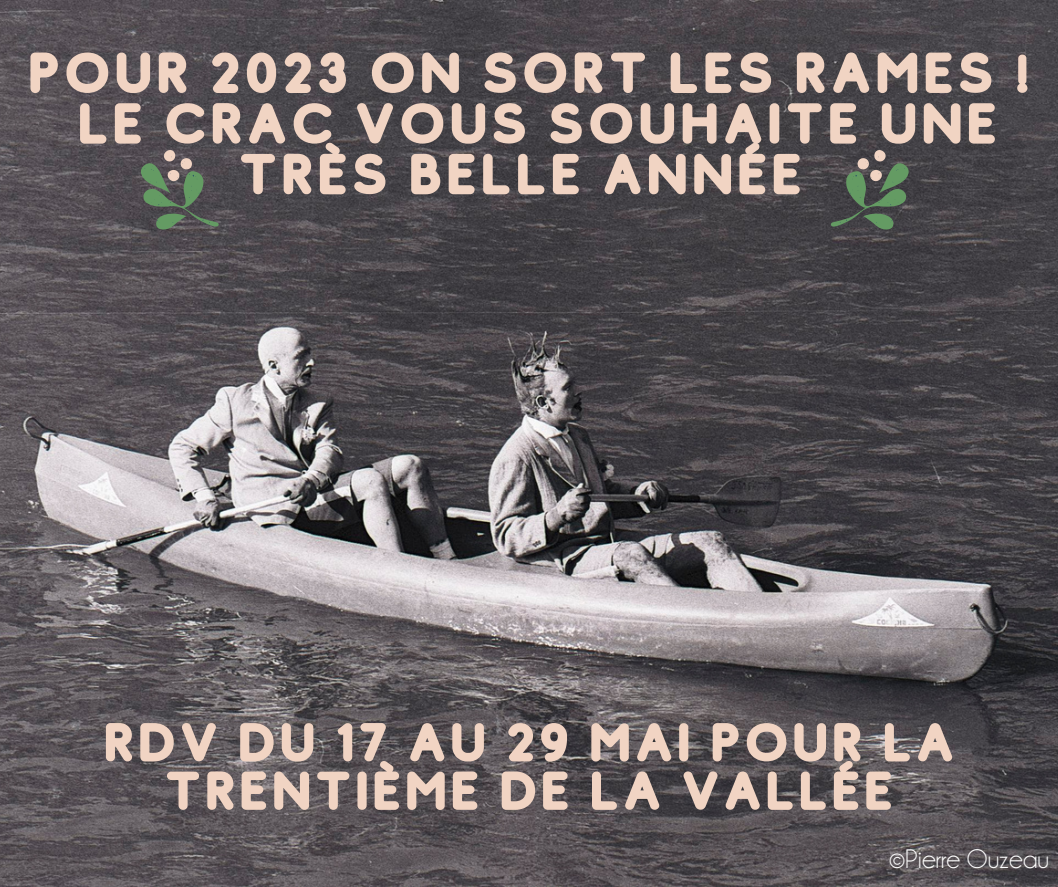
<style>
.page{position:relative;width:1058px;height:887px;background:#fff}
.page>*{position:absolute;margin:0;border:0;box-sizing:border-box;transform-origin:0 0}
.t1{font:57px/50.7px "Studly";color:#f1d4c3;text-align:center}
.t2{font:54px/48.3px "Studly";color:#f1d4c3;text-align:center}
.t3{font:27px "Champagne Limousines";color:#fff}
</style>
<div class="page">
<img style="left:0;top:0;width:1058px;height:886px">
<svg style="left:831px;top:150px;width:78px;height:80px;background:#556054"></svg>
<svg style="left:140px;top:150px;width:79px;height:80px;background:#5d675b"></svg>
<p class="t1" style="left:26px;top:48px;width:1007px">POUR 2023 ON SORT LES RAMES !<br>LE CRAC VOUS SOUHAITE UNE<br>TRÈS BELLE ANNÉE</p>
<p class="t2" style="left:102px;top:718px;width:855px">RDV DU 17 AU 29 MAI POUR LA<br>TRENTIÈME DE LA VALLÉE</p>
<p class="t3" style="left:889px;top:845px;width:161px">©Pierre Ouzeau</p>
</div>
